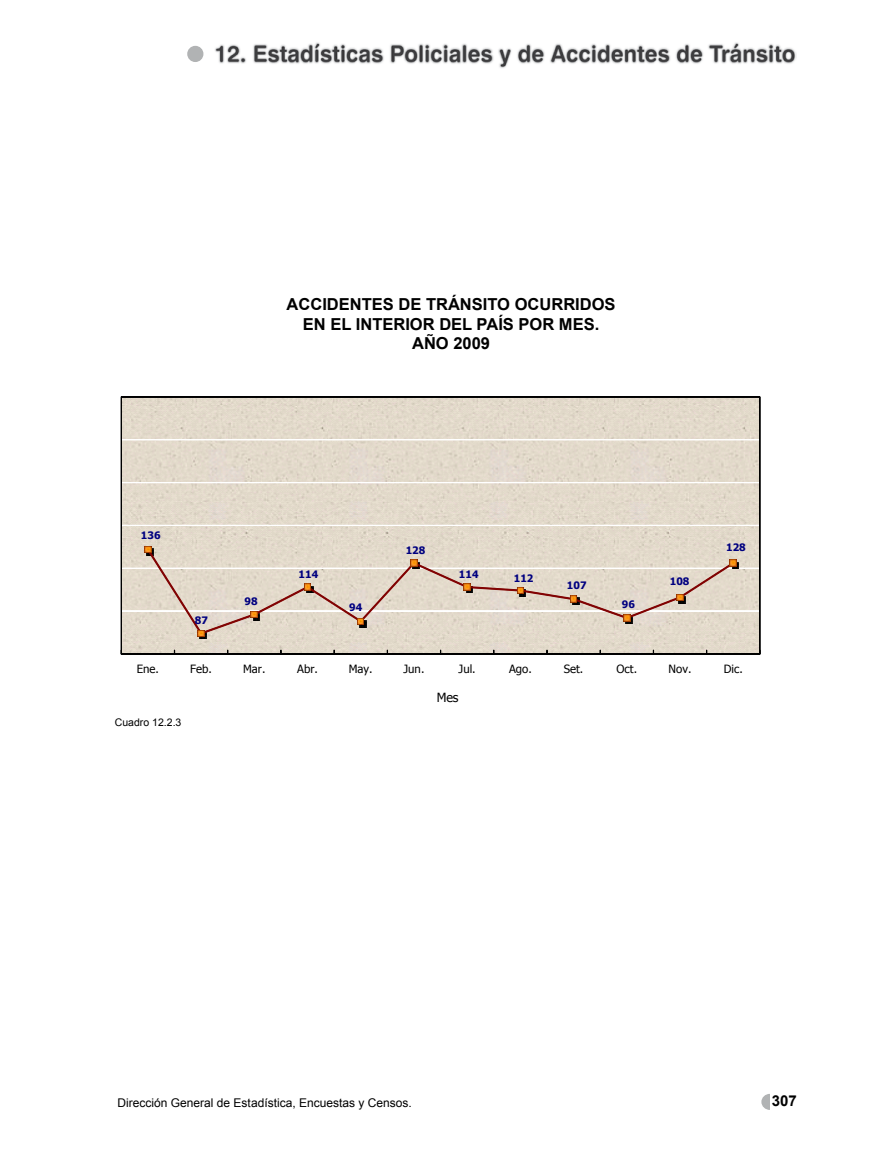
<style>
.page{position:relative;width:881px;height:1161px;background:#fff}
.page>*{position:absolute;margin:0;border:0;box-sizing:border-box;transform-origin:0 0}
.t1{font:700 16.5px/19.8px "Arial";color:#000;text-align:center}
.t2{font:700 15px "Arial";color:#000}
.t3{font:14.85px "Tahoma";color:#000}
.t4{font:12.6px "Tahoma";color:#000}
.t5{font:12px "Arial";color:#000}
.t6{font:11.4px "Tahoma";color:#000}
.t7{font:10.5px "Arial";color:#000}
.t8{font:700 10.35px "Tahoma";letter-spacing:.005em;color:#000080}
.t9{font:9.15px "Tahoma";letter-spacing:-.005em;color:#000}
</style>
<div class="page">
<div style="left:761px;top:1094px;width:16px;height:15px;background:#b1b3b4;border-radius:50%"></div>
<div style="left:761px;top:1094px;width:17px;height:16px;border:2px solid #b1b3b4;border-radius:50%"></div>
<div style="left:769px;top:1093px;width:9px;height:19px;background:#fff"></div>
<div style="left:188px;top:47px;width:15px;height:14px;background:#b1b3b4;border-radius:50%"></div>
<div style="left:187px;top:46px;width:16px;height:16px;border:2px solid #b1b3b4;border-radius:50%"></div>
<img style="left:215px;top:42px;width:580px;height:26px">
<svg style="left:121px;top:397px;width:638px;height:257px;background:#dfd6c8"></svg>
<div style="left:121px;top:654px;width:638px;height:1px;border:1px solid #000"></div>
<svg style="left:147px;top:549px;width:586px;height:85px;background:#e0d4c6"></svg>
<svg style="left:144px;top:546px;width:9px;height:9px"></svg>
<svg style="left:198px;top:630px;width:8px;height:9px"></svg>
<svg style="left:251px;top:611px;width:9px;height:9px"></svg>
<svg style="left:304px;top:584px;width:9px;height:9px"></svg>
<svg style="left:357px;top:618px;width:9px;height:9px"></svg>
<svg style="left:410px;top:560px;width:9px;height:9px"></svg>
<svg style="left:463px;top:584px;width:9px;height:9px"></svg>
<svg style="left:517px;top:587px;width:8px;height:9px"></svg>
<svg style="left:570px;top:596px;width:9px;height:9px"></svg>
<svg style="left:623px;top:615px;width:9px;height:8px"></svg>
<svg style="left:676px;top:594px;width:9px;height:9px"></svg>
<svg style="left:729px;top:560px;width:9px;height:9px"></svg>
<p class="t1" style="left:286px;top:294px;width:330px">ACCIDENTES DE TRÁNSITO OCURRIDOS<br>EN EL INTERIOR DEL PAÍS POR MES.<br>AÑO 2009</p>
<p class="t3" style="left:300px;top:312px;width:270px">ACCIDENTES DE TRÁNSITO OCURRIDOS</p>
<p class="t8" style="left:141px;top:528px;width:21px">136</p>
<p class="t8" style="left:195px;top:613px;width:15px">87</p>
<p class="t8" style="left:244px;top:594px;width:15px">98</p>
<p class="t8" style="left:298px;top:567px;width:21px">114</p>
<p class="t8" style="left:349px;top:600px;width:15px">94</p>
<p class="t8" style="left:405px;top:543px;width:21px">128</p>
<p class="t8" style="left:458px;top:567px;width:21px">114</p>
<p class="t8" style="left:513px;top:571px;width:21px">112</p>
<p class="t8" style="left:566px;top:578px;width:21px">107</p>
<p class="t8" style="left:621px;top:596px;width:15px">96</p>
<p class="t8" style="left:669px;top:574px;width:21px">108</p>
<p class="t8" style="left:725px;top:540px;width:21px">128</p>
<p class="t6" style="left:137px;top:661px;width:24px">Ene.</p>
<p class="t6" style="left:190px;top:661px;width:23px">Feb.</p>
<p class="t6" style="left:243px;top:661px;width:24px">Mar.</p>
<p class="t6" style="left:297px;top:661px;width:22px">Abr.</p>
<p class="t6" style="left:348px;top:661px;width:25px">May.</p>
<p class="t6" style="left:403px;top:661px;width:22px">Jun.</p>
<p class="t6" style="left:458px;top:661px;width:19px">Jul.</p>
<p class="t6" style="left:509px;top:661px;width:24px">Ago.</p>
<p class="t6" style="left:563px;top:661px;width:21px">Set.</p>
<p class="t6" style="left:616px;top:661px;width:22px">Oct.</p>
<p class="t6" style="left:668px;top:661px;width:24px">Nov.</p>
<p class="t6" style="left:723px;top:661px;width:21px">Dic.</p>
<p class="t4" style="left:436px;top:688px;width:23px">Mes</p>
<p class="t7" style="left:115px;top:715px;width:68px">Cuadro 12.2.3</p>
<p class="t9" style="left:130px;top:721px;width:59px">Cuadro 12.2.3</p>
<p class="t5" style="left:117px;top:1095px;width:296px">Dirección General de Estadística, Encuestas y Censos.</p>
<p class="t2" style="left:771px;top:1091px;width:27px">307</p>
</div>
